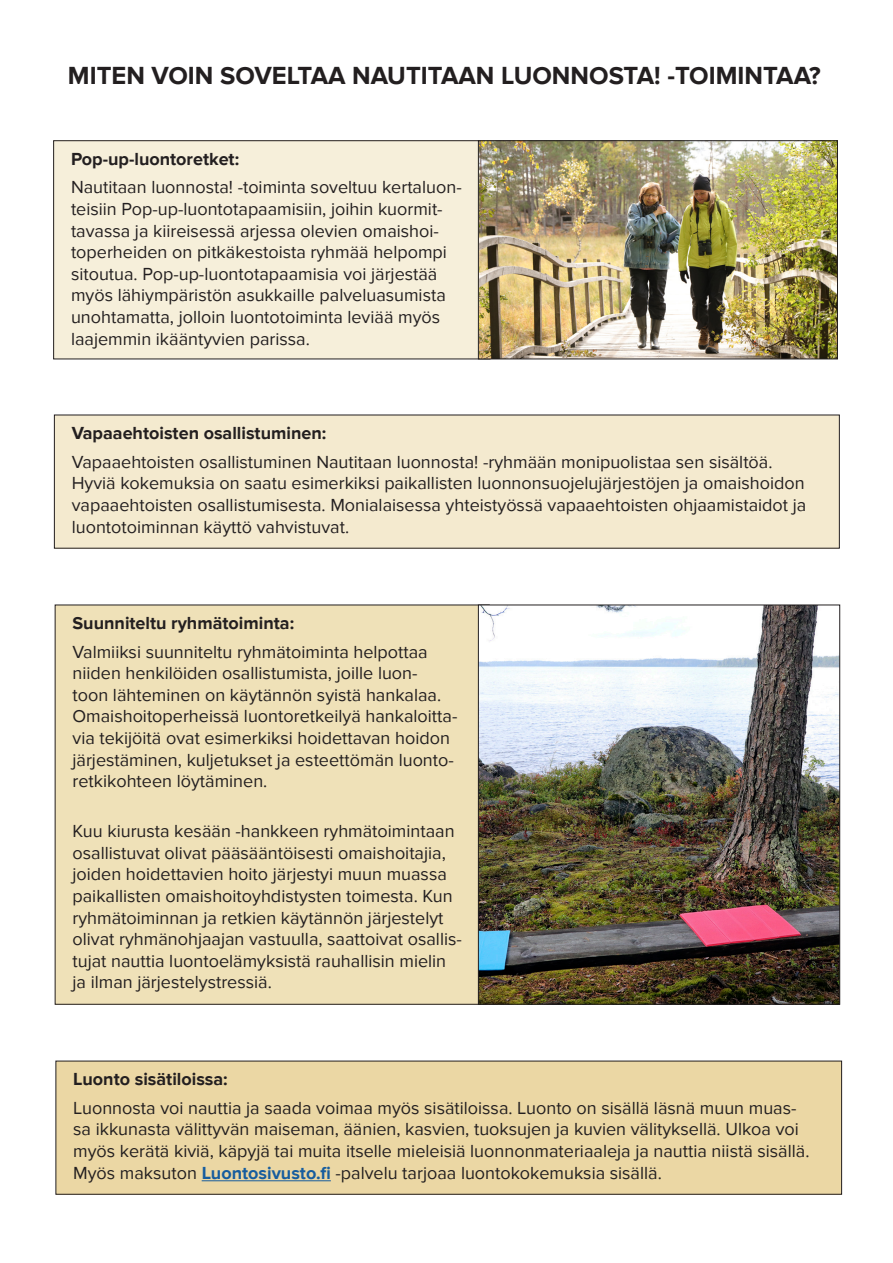
<style>
.page{position:relative;width:893px;height:1263px;background:#fff}
.page>*{position:absolute;margin:0;border:0;box-sizing:border-box;transform-origin:0 0}
.t1{font:700 25.5px "Proxima Nova";color:#231f20}
.t2{font:18px/21.6px "Proxima Nova";color:#231f20}
.t3{font:700 18px "Proxima Nova";color:#231f20}
.s1{font-weight:700;color:#175d9e}
</style>
<div class="page">
<div style="left:54px;top:141px;width:436px;height:218px;background:#f6efda"></div>
<div style="left:53px;top:140px;width:437px;height:219px;border:1px solid #231f20"></div>
<div style="left:54px;top:415px;width:785px;height:133px;background:#f4eacf"></div>
<div style="left:55px;top:605px;width:434px;height:399px;background:#efe1b8"></div>
<div style="left:56px;top:1061px;width:786px;height:133px;background:#ebd7a4"></div>
<hr style="left:202px;top:1180px;width:129px;height:1px;background:#175d9e">
<img style="left:480px;top:142px;width:356px;height:215px">
<div style="left:478px;top:140px;width:360px;height:219px;border:1px solid #231f20"></div>
<img style="left:480px;top:607px;width:358px;height:396px">
<div style="left:478px;top:605px;width:362px;height:400px;border:1px solid #231f20"></div>
<p class="t1" style="left:68px;top:61px;width:754px">MITEN VOIN SOVELTAA NAUTITAAN LUONNOSTA! -TOIMINTAA?</p>
<p class="t3" style="left:71px;top:149px;width:170px">Pop-up-luontoretket:</p>
<p class="t2" style="left:71px;top:177px;width:392px">Nautitaan luonnosta! -toiminta soveltuu kertaluon&shy;teisiin Pop-up-luontotapaamisiin, joihin kuormit&shy;tavassa ja kiireisessä arjessa olevien omaishoi&shy;toperheiden on pitkäkestoista ryhmää helpompi sitoutua. Pop-up-luontotapaamisia voi järjestää myös lähiympäristön asukkaille palveluasumista unohtamatta, jolloin luontotoiminta leviää myös laajemmin ikääntyvien parissa.</p>
<p class="t3" style="left:72px;top:423px;width:256px">Vapaaehtoisten osallistuminen:</p>
<p class="t2" style="left:72px;top:451px;width:736px">Vapaaehtoisten osallistuminen Nautitaan luonnosta! -ryhmään monipuolistaa sen sisältöä.<br>Hyviä kokemuksia on saatu esimerkiksi paikallisten luonnonsuojelujärjestöjen ja omaishoidon vapaaehtoisten osallistumisesta. Monialaisessa yhteistyössä vapaaehtoisten ohjaamistaidot ja luontotoiminnan käyttö vahvistuvat.</p>
<p class="t3" style="left:73px;top:613px;width:223px">Suunniteltu ryhmätoiminta:</p>
<p class="t2" style="left:73px;top:641px;width:386px">Valmiiksi suunniteltu ryhmätoiminta helpottaa niiden henkilöiden osallistumista, joille luon&shy;toon lähteminen on käytännön syistä hankalaa.<br>Omaishoitoperheissä luontoretkeilyä hankaloitta&shy;via tekijöitä ovat esimerkiksi hoidettavan hoidon järjestäminen, kuljetukset ja esteettömän luonto&shy;retkikohteen löytäminen.</p>
<p class="t2" style="left:73px;top:821px;width:391px">Kuu kiurusta kesään -hankkeen ryhmätoimintaan osallistuvat olivat pääsääntöisesti omaishoitajia, joiden hoidettavien hoito järjestyi muun muassa paikallisten omaishoitoyhdistysten toimesta. Kun ryhmätoiminnan ja retkien käytännön järjestelyt olivat ryhmänohjaajan vastuulla, saattoivat osallis&shy;tujat nauttia luontoelämyksistä rauhallisin mielin ja ilman järjestelystressiä.</p>
<p class="t3" style="left:73px;top:1069px;width:156px">Luonto sisätiloissa:</p>
<p class="t2" style="left:73px;top:1097px;width:738px">Luonnosta voi nauttia ja saada voimaa myös sisätiloissa. Luonto on sisällä läsnä muun muas&shy;sa ikkunasta välittyvän maiseman, äänien, kasvien, tuoksujen ja kuvien välityksellä. Ulkoa voi myös kerätä kiviä, käpyjä tai muita itselle mieleisiä luonnonmateriaaleja ja nauttia niistä sisällä.<br>Myös maksuton <span class="s1">Luontosivusto.fi</span> -palvelu tarjoaa luontokokemuksia sisällä.</p>
</div>
